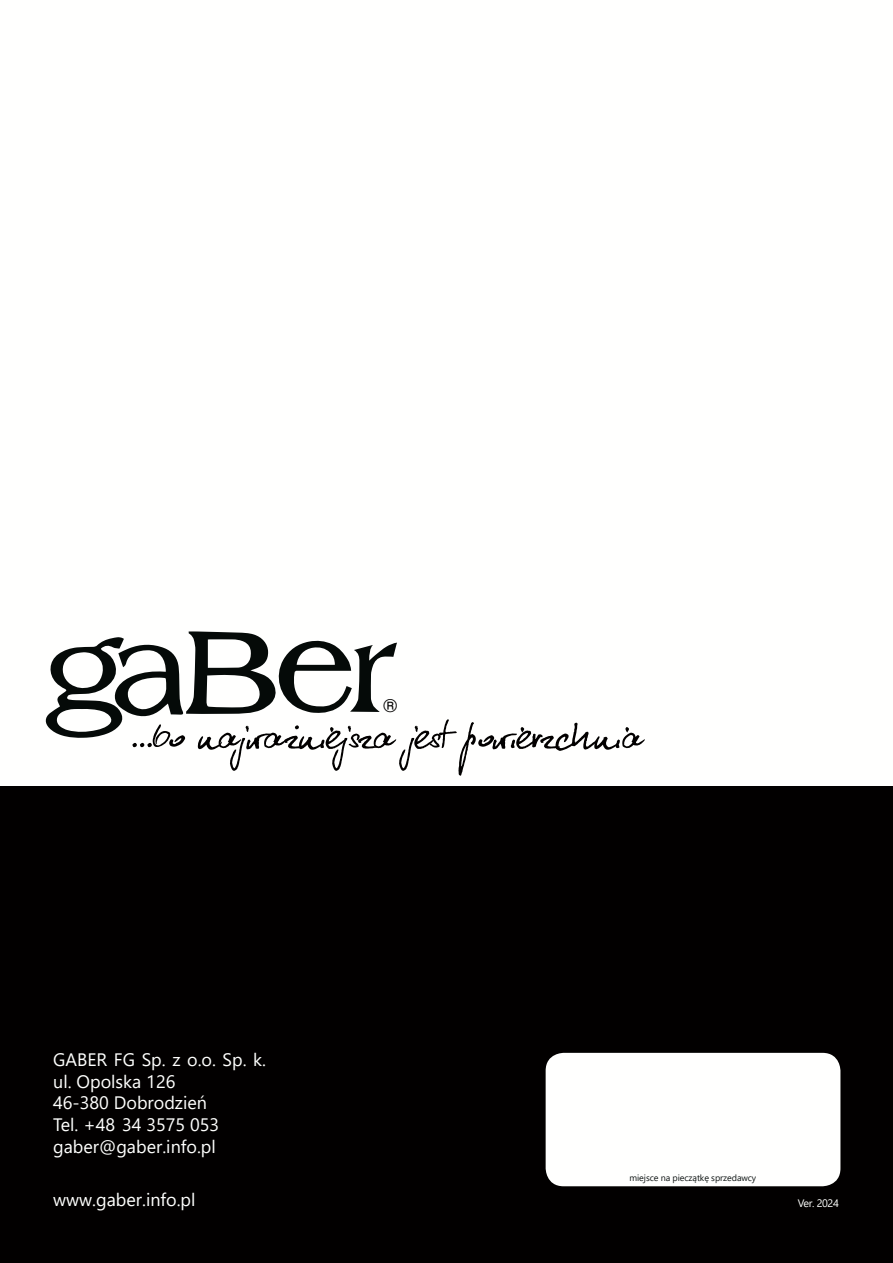
<style>
.page{position:relative;width:893px;height:1263px;background:#fff}
.page>*{position:absolute;margin:0;border:0;box-sizing:border-box;transform-origin:0 0}
.t1{font:57px "Kuba Reczny";color:#020000}
.t2{font:18px "Segoe UI";color:#fffffe}
.t3{font:17.4px "Century Gothic";color:#020000}
.t4{font:10.8px "Segoe UI";letter-spacing:-.035em;color:#fffffe}
.t5{font:9px "Segoe UI";letter-spacing:-.01em;color:#0f1514}
</style>
<div class="page">
<div style="left:0;top:787px;width:893px;height:476px;background:#020000"></div>
<div style="left:546px;top:1053px;width:294px;height:133px;background:#fffffe;border-radius:18px"></div>
<svg style="left:46px;top:631px;width:351px;height:107px"></svg>
<p class="t3" style="left:384px;top:699px;width:14px">®</p>
<p class="t1" style="left:130px;top:718px;width:514px">...bo najważniejsza jest powierzchnia</p>
<p class="t2" style="left:53px;top:1053px;width:214px">GABER FG Sp. z o.o. Sp. k.</p>
<p class="t2" style="left:53px;top:1075px;width:124px">ul. Opolska 126</p>
<p class="t2" style="left:53px;top:1096px;width:155px">46-380 Dobrodzień</p>
<p class="t2" style="left:53px;top:1118px;width:168px">Tel. +48 34 3575 053</p>
<p class="t2" style="left:53px;top:1139px;width:164px">gaber@gaber.info.pl</p>
<p class="t2" style="left:53px;top:1193px;width:144px">www.gaber.info.pl</p>
<p class="t4" style="left:798px;top:1199px;width:42px">Ver. 2024</p>
<p class="t5" style="left:630px;top:1174px;width:128px">miejsce na pieczątkę sprzedawcy</p>
</div>
